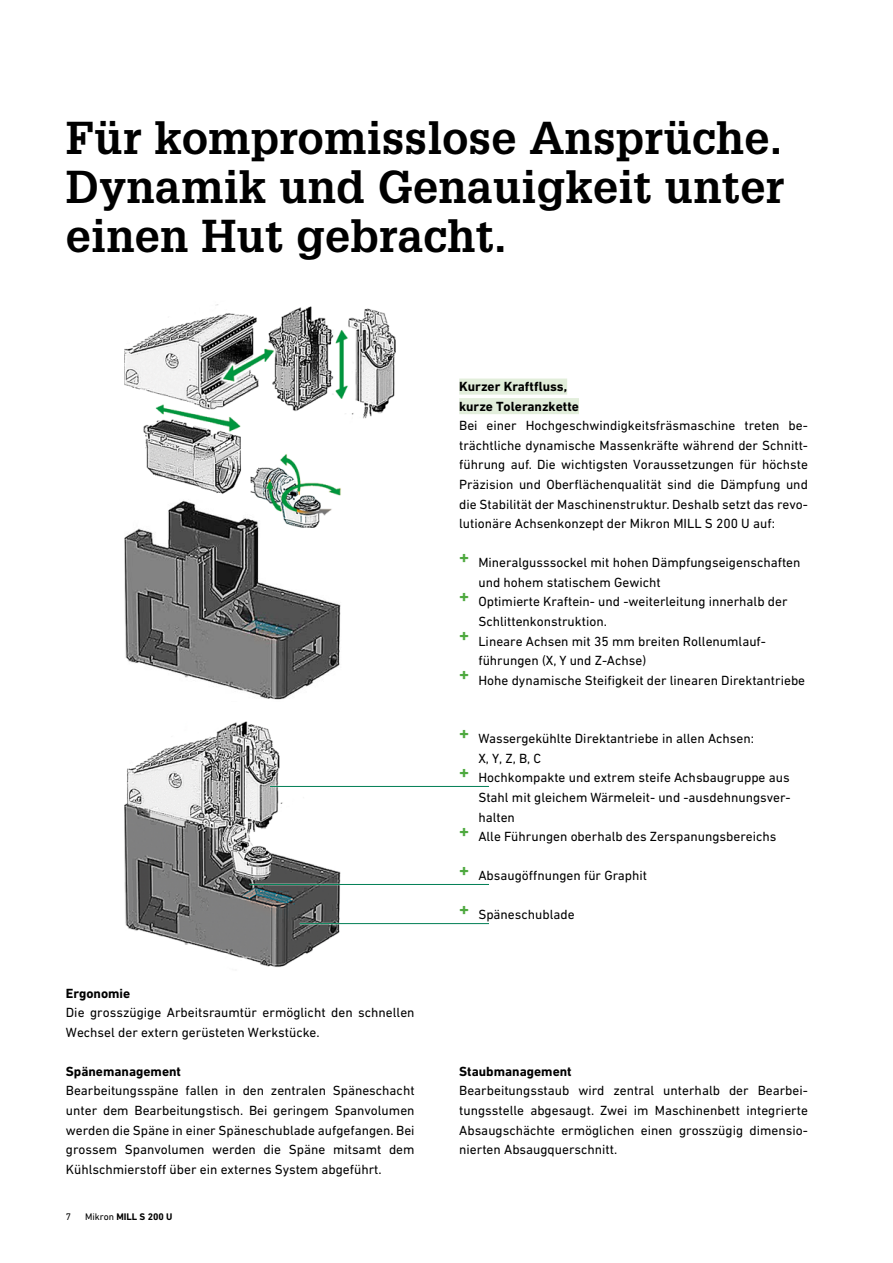
<style>
.page{position:relative;width:893px;height:1263px;background:#fff}
.page>*{position:absolute;margin:0;border:0;box-sizing:border-box;transform-origin:0 0}
.t1{font:700 45px/48.9px "Glypha LT Pro";letter-spacing:.005em;color:#000;text-align:justify}
.t2{font:13.5px/19.5px "DIN Next W1 G";color:#000;text-align:justify}
.t3{font:700 13.5px/19.5px "DIN Next W1 G";color:#000}
.t4{font:700 9.75px "DIN Next W1 G";color:#000}
.t5{font:9.75px "DIN Next W1 G";color:#000}
.s1{font-weight:400}
</style>
<div class="page">
<img style="left:124px;top:529px;width:217px;height:171px">
<img style="left:124px;top:721px;width:221px;height:246px">
<img style="left:124px;top:304px;width:272px;height:225px">
<hr style="left:270px;top:786px;width:219px;height:1px;background:#007e54">
<hr style="left:250px;top:884px;width:239px;height:1px;background:#007e54">
<hr style="left:300px;top:923px;width:189px;height:1px;background:#007e54">
<div style="left:459px;top:379px;width:108px;height:16px;background:#e2eedb"></div>
<div style="left:459px;top:398px;width:120px;height:16px;background:#e2eedb"></div>
<h1 class="t1" style="left:66px;top:113px;width:720px">Für kompromisslose Ansprüche.<br>Dynamik und Genauigkeit unter einen Hut gebracht.</h1>
<p class="t3" style="left:459px;top:377px;width:121px">Kurzer Kraftfluss, kurze Toleranzkette</p>
<p class="t2" style="left:459px;top:416px;width:350px">Bei einer Hochgeschwindigkeitsfräsmaschine treten be&shy;trächtliche dynamische Massenkräfte während der Schnitt&shy;führung auf. Die wichtigsten Voraussetzungen für höchste Präzision und Oberflächenqualität sind die Dämpfung und die Stabilität der Maschinenstruktur. Deshalb setzt das revo&shy;lutionäre Achsenkonzept der Mikron MILL S 200 U auf:</p>
<p class="t2" style="left:459px;top:553px;width:343px"><sup>+</sup> Mineralgusssockel mit hohen Dämpfungseigenschaften</p>
<p class="t2" style="left:478px;top:572px;width:184px">und hohem statischem Gewicht</p>
<p class="t2" style="left:459px;top:592px;width:330px"><sup>+</sup> Optimierte Kraftein- und -weiterleitung innerhalb der</p>
<p class="t2" style="left:478px;top:611px;width:130px">Schlittenkonstruktion.</p>
<p class="t2" style="left:459px;top:631px;width:307px"><sup>+</sup> Lineare Achsen mit 35 mm breiten Rollenumlauf-</p>
<p class="t2" style="left:478px;top:651px;width:169px">führungen (X, Y und Z-Achse)</p>
<p class="t2" style="left:459px;top:670px;width:347px"><sup>+</sup> Hohe dynamische Steifigkeit der linearen Direktantriebe</p>
<p class="t2" style="left:459px;top:729px;width:296px"><sup>+</sup> Wassergekühlte Direktantriebe in allen Achsen:</p>
<p class="t2" style="left:478px;top:748px;width:64px">X, Y, Z, B, C</p>
<p class="t2" style="left:459px;top:768px;width:332px"><sup>+</sup> Hochkompakte und extrem steife Achsbaugruppe aus</p>
<p class="t2" style="left:478px;top:787px;width:312px">Stahl mit gleichem Wärmeleit- und -ausdehnungsver-</p>
<p class="t2" style="left:478px;top:807px;width:38px">halten</p>
<p class="t2" style="left:459px;top:827px;width:319px"><sup>+</sup> Alle Führungen oberhalb des Zerspanungsbereichs</p>
<p class="t3" style="left:66px;top:983px;width:66px">Ergonomie</p>
<p class="t2" style="left:66px;top:1003px;width:350px">Die grosszügige Arbeitsraumtür ermöglicht den schnellen<br>Wechsel der extern gerüsteten Werkstücke.</p>
<p class="t3" style="left:66px;top:1061px;width:117px">Spänemanagement</p>
<p class="t2" style="left:66px;top:1081px;width:350px">Bearbeitungsspäne fallen in den zentralen Späneschacht unter dem Bearbeitungstisch. Bei geringem Spanvolumen werden die Späne in einer Späneschublade aufgefangen. Bei grossem Spanvolumen werden die Späne mitsamt dem Kühlschmierstoff über ein externes System abgeführt.</p>
<p class="t5" style="left:66px;top:1211px;width:7px">7</p>
<p class="t4" style="left:85px;top:1211px;width:89px"><span class="s1">Mikron</span> MILL S 200 U</p>
<p class="t2" style="left:459px;top:866px;width:189px"><sup>+</sup> Absaugöffnungen für Graphit</p>
<p class="t2" style="left:459px;top:905px;width:117px"><sup>+</sup> Späneschublade</p>
<p class="t3" style="left:459px;top:1061px;width:114px">Staubmanagement</p>
<p class="t2" style="left:459px;top:1081px;width:350px">Bearbeitungsstaub wird zentral unterhalb der Bearbei&shy;tungsstelle abgesaugt. Zwei im Maschinenbett integrierte Absaugschächte ermöglichen einen grosszügig dimensio&shy;nierten Absaugquerschnitt.</p>
</div>
